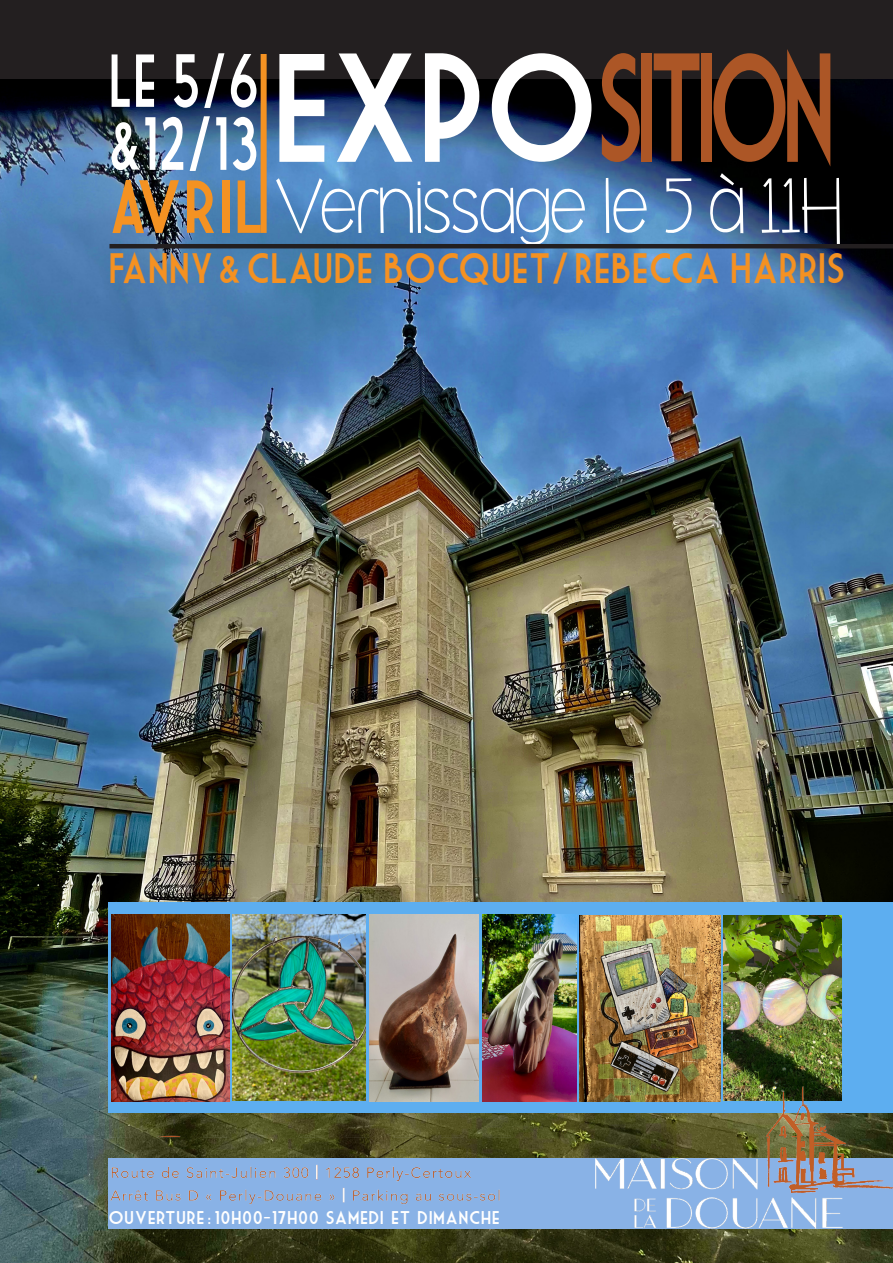
<style>
.page{position:relative;width:893px;height:1263px;background:#fff}
.page>*{position:absolute;margin:0;border:0;box-sizing:border-box;transform-origin:0 0}
.t1{font:150px "Market Deco";letter-spacing:-.1em;color:#ac5626;scale:.65 1}
.t2{font:74.25px "cafbrewery";letter-spacing:-.01em;color:#fff;scale:.89 1}
.t3{font:72.9px "Market Deco";color:#fff;scale:.74 1}
.t4{font:41.4px "Market Deco";color:#f49122;scale:.91 1}
.t5{font:18px "Market Deco";letter-spacing:.025em;color:#fff}
.s1{color:#fff}
.s2{font-family:"Market Deco";font-size:72.9px;color:#f49222}
</style>
<div class="page">
<img style="left:0;top:79px;width:893px;height:1184px">
<div style="left:108px;top:1158px;width:785px;height:71px;background:#89b2e6"></div>
<div style="left:0;top:0;width:893px;height:79px;background:#231f20"></div>
<div style="left:108px;top:902px;width:785px;height:211px;background:#5daef0"></div>
<img style="left:724px;top:915px;width:117px;height:171px">
<img style="left:233px;top:914px;width:133px;height:134px">
<img style="left:370px;top:915px;width:108px;height:133px">
<img style="left:579px;top:915px;width:141px;height:186px">
<img style="left:112px;top:914px;width:117px;height:134px">
<img style="left:483px;top:915px;width:93px;height:186px">
<div style="left:261px;top:54px;width:6px;height:179px;background:#f49222"></div>
<hr style="left:109px;top:244px;width:784px;height:4px;background:#231f20">
<img style="left:62px;top:1048px;width:449px;height:161px">
<img style="left:583px;top:1086px;width:310px;height:144px">
<p class="t1" style="left:271px;top:25px;width:870px"><span class="s1">EXPO</span>SITION</p>
<p class="t2" style="left:108px;top:161px;width:827px"><span class="s2">AVRIL</span>Vernissage le 5 à 11H</p>
<p class="t3" style="left:108px;top:40px;width:206px">LE 5/6</p>
<p class="t3" style="left:108px;top:103px;width:206px">&amp;12/13</p>
<p class="t4" style="left:108px;top:245px;width:811px">FANNY&amp;CLAUDE BOCQUET/REBECCA HARRIS</p>
<p class="t5" style="left:108px;top:1208px;width:393px">OUVERTURE : 10H00-17H00 SAMEDI ET DIMANCHE</p>
</div>
